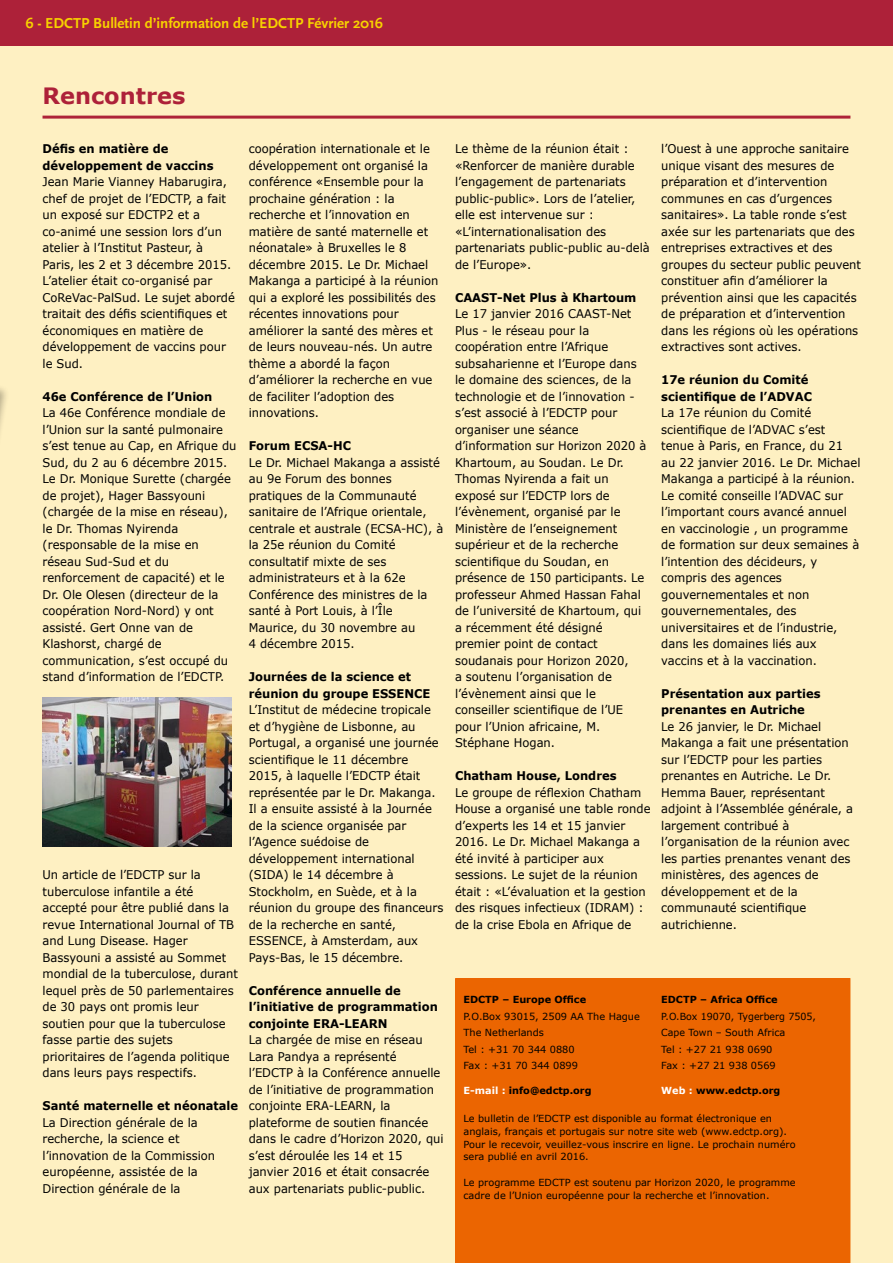
<style>
.page{position:relative;width:893px;height:1263px;background:#fff}
.page>*{position:absolute;margin:0;border:0;box-sizing:border-box;transform-origin:0 0}
.kop{font:700 22.5px "Verdana";color:#ad2139}
.t1{font:700 15px "Scala Sans";color:#f7d200}
.PLAT_VERDANA{font:12px/16.5px "Verdana";color:#000;scale:.96 1}
.PLAT_VERDANA-2{font:700 12px/16.5px "Verdana";color:#000;scale:.96 1}
.plat{font:9.75px/12.8px "Verdana";color:#000}
.plat-2{font:700 9.75px "Verdana";color:#000}
.plat_vet_zwart{font:700 9.75px "Verdana";color:#000}
.s1{color:#fff}
</style>
<div class="page">
<div style="left:0;top:28px;width:893px;height:1235px;background:#fef0c2"></div>
<div style="left:0;top:0;width:893px;height:45px;background:#ad2139"></div>
<hr style="left:892px;top:115px;width:1px;height:47px;background:#ad2139">
<div style="left:455px;top:978px;width:395px;height:285px;background:#eb6501"></div>
<hr style="left:43px;top:116px;width:807px;height:3px;background:#ae2338">
<img style="left:43px;top:698px;width:189px;height:148px">
<div style="left:0;top:366px;width:10px;height:181px;background:#000;opacity:.3"></div>
<p class="t1" style="left:26px;top:15px;width:359px">6 - EDCTP Bulletin d’information de l’EDCTP Février 2016</p>
<p class="kop" style="left:43px;top:79px;width:144px">Rencontres</p>
<p class="PLAT_VERDANA-2" style="left:43px;top:140px;width:180px">Défis en matière de développement de vaccins</p>
<p class="PLAT_VERDANA" style="left:43px;top:173px;width:202px">Jean Marie Vianney Habarugira, chef de projet de l’EDCTP, a fait un exposé sur EDCTP2 et a co-animé une session lors d’un atelier à l’Institut Pasteur, à<br>Paris, les 2 et 3 décembre 2015.<br>L’atelier était co-organisé par<br>CoReVac-PalSud. Le sujet abordé traitait des défis scientifiques et économiques en matière de développement de vaccins pour le Sud.</p>
<p class="PLAT_VERDANA-2" style="left:43px;top:388px;width:178px">46e Conférence de l’Union</p>
<p class="PLAT_VERDANA" style="left:43px;top:404px;width:204px">La 46e Conférence mondiale de l’Union sur la santé pulmonaire s’est tenue au Cap, en Afrique du<br>Sud, du 2 au 6 décembre 2015.<br>Le Dr. Monique Surette (chargée de projet), Hager Bassyouni (chargée de la mise en réseau), le Dr. Thomas Nyirenda (responsable de la mise en réseau Sud-Sud et du renforcement de capacité) et le<br>Dr. Ole Olesen (directeur de la coopération Nord-Nord) y ont assisté. Gert Onne van de<br>Klashorst, chargé de communication, s’est occupé du stand d’information de l’EDCTP.</p>
<p class="PLAT_VERDANA" style="left:43px;top:866px;width:205px">Un article de l’EDCTP sur la tuberculose infantile a été accepté pour être publié dans la revue International Journal of TB and Lung Disease. Hager<br>Bassyouni a assisté au Sommet mondial de la tuberculose, durant lequel près de 50 parlementaires de 30 pays ont promis leur soutien pour que la tuberculose fasse partie des sujets prioritaires de l’agenda politique dans leurs pays respectifs.</p>
<p class="PLAT_VERDANA-2" style="left:43px;top:1097px;width:205px">Santé maternelle et néonatale</p>
<p class="PLAT_VERDANA" style="left:43px;top:1114px;width:181px">La Direction générale de la recherche, la science et l’innovation de la Commission européenne, assistée de la<br>Direction générale de la</p>
<p class="PLAT_VERDANA" style="left:249px;top:140px;width:199px">coopération internationale et le développement ont organisé la conférence «Ensemble pour la prochaine génération : la recherche et l’innovation en matière de santé maternelle et néonatale» à Bruxelles le 8 décembre 2015. Le Dr. Michael<br>Makanga a participé à la réunion qui a exploré les possibilités des récentes innovations pour améliorer la santé des mères et de leurs nouveau-nés. Un autre thème a abordé la façon d’améliorer la recherche en vue de faciliter l’adoption des innovations.</p>
<p class="PLAT_VERDANA-2" style="left:249px;top:437px;width:108px">Forum ECSA-HC</p>
<p class="PLAT_VERDANA" style="left:249px;top:454px;width:204px">Le Dr. Michael Makanga a assisté au 9e Forum des bonnes pratiques de la Communauté sanitaire de l’Afrique orientale, centrale et australe (ECSA-HC), à la 25e réunion du Comité consultatif mixte de ses administrateurs et à la 62e<br>Conférence des ministres de la santé à Port Louis, à l’Île<br>Maurice, du 30 novembre au<br>4 décembre 2015.</p>
<p class="PLAT_VERDANA-2" style="left:249px;top:668px;width:191px">Journées de la science et réunion du groupe ESSENCE</p>
<p class="PLAT_VERDANA" style="left:249px;top:701px;width:204px">L’Institut de médecine tropicale et d’hygiène de Lisbonne, au<br>Portugal, a organisé une journée scientifique le 11 décembre<br>2015, à laquelle l’EDCTP était représentée par le Dr. Makanga.<br>Il a ensuite assisté à la Journée de la science organisée par l’Agence suédoise de développement international (SIDA) le 14 décembre à<br>Stockholm, en Suède, et à la réunion du groupe des financeurs de la recherche en santé,<br>ESSENCE, à Amsterdam, aux<br>Pays-Bas, le 15 décembre.</p>
<p class="PLAT_VERDANA-2" style="left:249px;top:982px;width:199px">Conférence annuelle de l’initiative de programmation conjointe ERA-LEARN</p>
<p class="PLAT_VERDANA" style="left:249px;top:1031px;width:205px">La chargée de mise en réseau<br>Lara Pandya a représenté l’EDCTP à la Conférence annuelle de l’initiative de programmation conjointe ERA-LEARN, la plateforme de soutien financée dans le cadre d’Horizon 2020, qui s’est déroulée les 14 et 15 janvier 2016 et était consacrée aux partenariats public-public.</p>
<p class="PLAT_VERDANA" style="left:455px;top:140px;width:205px">Le thème de la réunion était : «Renforcer de manière durable l’engagement de partenariats public-public». Lors de l’atelier, elle est intervenue sur : «L’internationalisation des partenariats public-public au-delà de l’Europe».</p>
<p class="PLAT_VERDANA-2" style="left:455px;top:289px;width:190px">CAAST-Net Plus à Khartoum</p>
<p class="PLAT_VERDANA" style="left:455px;top:305px;width:201px">Le 17 janvier 2016 CAAST-Net<br>Plus - le réseau pour la coopération entre l’Afrique subsaharienne et l’Europe dans le domaine des sciences, de la technologie et de l’innovation - s’est associé à l’EDCTP pour organiser une séance d’information sur Horizon 2020 à<br>Khartoum, au Soudan. Le Dr.<br>Thomas Nyirenda a fait un exposé sur l’EDCTP lors de l’évènement, organisé par le<br>Ministère de l’enseignement supérieur et de la recherche scientifique du Soudan, en présence de 150 participants. Le professeur Ahmed Hassan Fahal de l’université de Khartoum, qui a récemment été désigné premier point de contact soudanais pour Horizon 2020,<br>a soutenu l’organisation de l’évènement ainsi que le conseiller scientifique de l’UE pour l’Union africaine, M.<br>Stéphane Hogan.</p>
<p class="PLAT_VERDANA-2" style="left:455px;top:767px;width:170px">Chatham House, Londres</p>
<p class="PLAT_VERDANA" style="left:455px;top:784px;width:205px">Le groupe de réflexion Chatham<br>House a organisé une table ronde d’experts les 14 et 15 janvier<br>2016. Le Dr. Michael Makanga a été invité à participer aux sessions. Le sujet de la réunion était : «L’évaluation et la gestion des risques infectieux (IDRAM) : de la crise Ebola en Afrique de</p>
<p class="PLAT_VERDANA" style="left:661px;top:140px;width:210px">l’Ouest à une approche sanitaire unique visant des mesures de préparation et d’intervention communes en cas d’urgences sanitaires». La table ronde s’est axée sur les partenariats que des entreprises extractives et des groupes du secteur public peuvent constituer afin d’améliorer la prévention ainsi que les capacités de préparation et d’intervention dans les régions où les opérations extractives sont actives.</p>
<p class="PLAT_VERDANA-2" style="left:661px;top:371px;width:159px">17e réunion du Comité scientifique de l’ADVAC</p>
<p class="PLAT_VERDANA" style="left:661px;top:404px;width:209px">La 17e réunion du Comité scientifique de l’ADVAC s’est tenue à Paris, en France, du 21<br>au 22 janvier 2016. Le Dr. Michael<br>Makanga a participé à la réunion.<br>Le comité conseille l’ADVAC sur l’important cours avancé annuel en vaccinologie , un programme de formation sur deux semaines à l’intention des décideurs, y compris des agences gouvernementales et non gouvernementales, des universitaires et de l’industrie, dans les domaines liés aux vaccins et à la vaccination.</p>
<p class="PLAT_VERDANA-2" style="left:661px;top:685px;width:168px">Présentation aux parties prenantes en Autriche</p>
<p class="PLAT_VERDANA" style="left:661px;top:718px;width:201px">Le 26 janvier, le Dr. Michael<br>Makanga a fait une présentation sur l’EDCTP pour les parties prenantes en Autriche. Le Dr.<br>Hemma Bauer, représentant adjoint à l’Assemblée générale, a largement contribué à l’organisation de la réunion avec les parties prenantes venant des ministères, des agences de développement et de la communauté scientifique autrichienne.</p>
<p class="plat_vet_zwart" style="left:463px;top:993px;width:124px">EDCTP – Europe Office</p>
<p class="plat" style="left:463px;top:1009px;width:178px">P.O.Box 93015, 2509 AA The Hague</p>
<p class="plat" style="left:463px;top:1026px;width:82px">The Netherlands</p>
<p class="plat" style="left:463px;top:1042px;width:113px">Tel : +31 70 344 0880</p>
<p class="plat" style="left:463px;top:1059px;width:116px">Fax : +31 70 344 0899</p>
<p class="plat-2" style="left:463px;top:1083px;width:130px"><span class="s1">E-mail :</span> info@edctp.org</p>
<p class="plat_vet_zwart" style="left:661px;top:993px;width:118px">EDCTP – Africa Office</p>
<p class="plat" style="left:661px;top:1008px;width:156px;line-height:16.5px">P.O.Box 19070, Tygerberg 7505,<br>Cape Town – South Africa</p>
<p class="plat" style="left:661px;top:1042px;width:113px">Tel : +27 21 938 0690</p>
<p class="plat" style="left:661px;top:1059px;width:116px">Fax : +27 21 938 0569</p>
<p class="plat-2" style="left:661px;top:1083px;width:121px"><span class="s1">Web :</span> www.edctp.org</p>
<p class="plat" style="left:463px;top:1112px;width:334px">Le bulletin de l’EDCTP est disponible au format électronique en anglais, français et portugais sur notre site web (www.edctp.org).<br>Pour le recevoir, veuillez-vous inscrire en ligne. Le prochain numéro sera publié en avril 2016.</p>
<p class="plat" style="left:463px;top:1176px;width:334px">Le programme EDCTP est soutenu par Horizon 2020, le programme cadre de l’Union européenne pour la recherche et l’innovation.</p>
</div>
